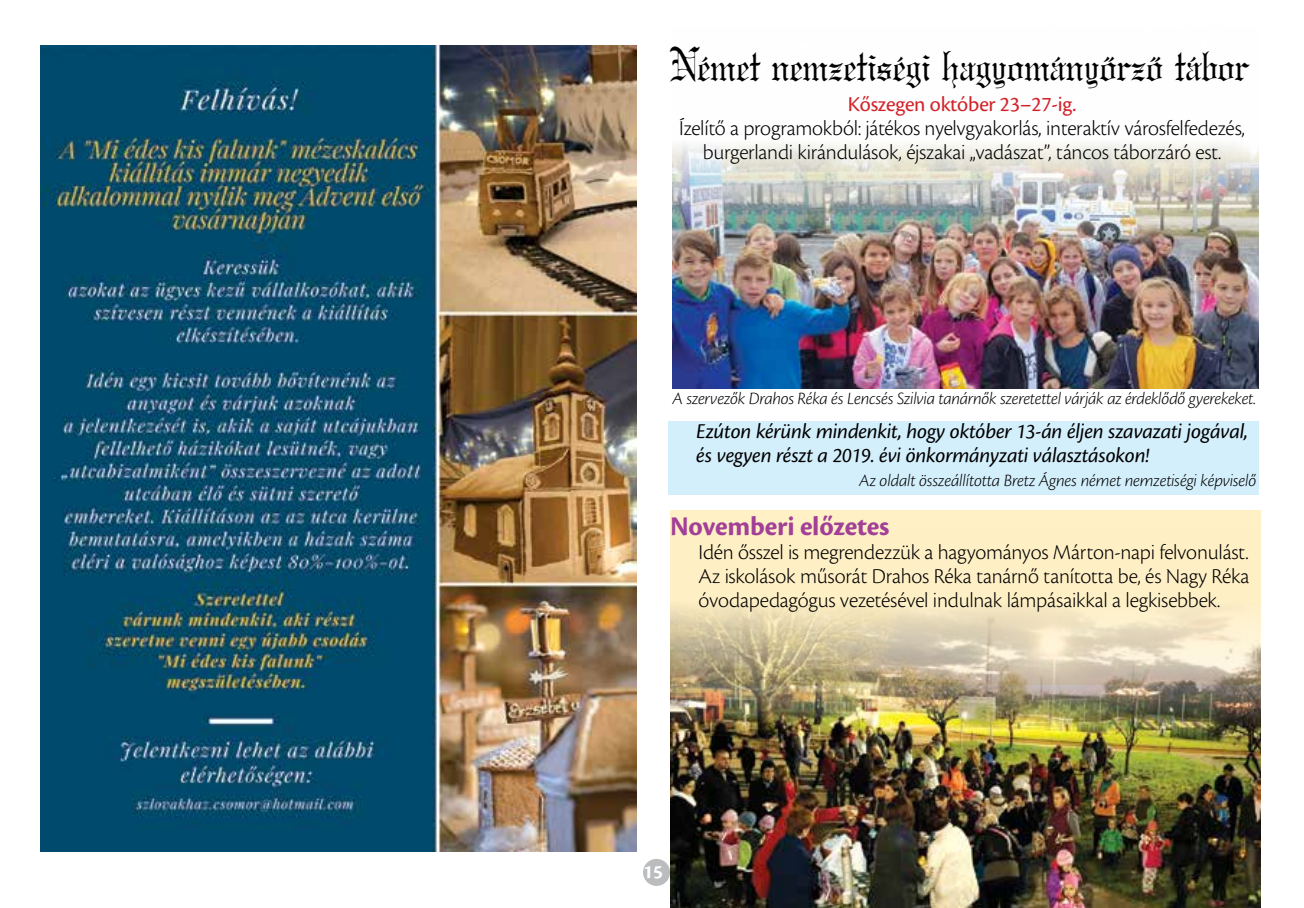
<style>
.page{position:relative;width:1304px;height:908px;background:#fff}
.page>*{position:absolute;margin:0;border:0;box-sizing:border-box;transform-origin:0 0}
.t1{font:500 42px "Gregorian HH";letter-spacing:-.01em;color:#000}
.t2{font:700 28px "Cronos Pro";letter-spacing:-.01em;color:#a23f97}
.t3{font:300 22px/24px "Cronos Pro";letter-spacing:-.01em;color:#000;text-align:center}
.t4{font:italic 22px/24px "Cronos Pro";letter-spacing:-.01em;color:#000}
.t5{font:22px "Cronos Pro";letter-spacing:-.01em;color:#d2232a}
.t6{font:700 20px "Cronos Pro";color:#fff}
.t7{font:italic 300 18px "Cronos Pro";letter-spacing:-.015em;color:#000}
</style>
<div class="page">
<div style="left:643px;top:858px;width:27px;height:27px;background:#babcbe;border-radius:50%"></div>
<div style="left:670px;top:510px;width:591px;height:174px;background:#fff0c6"></div>
<img style="left:672px;top:143px;width:587px;height:245px">
<img style="left:670px;top:606px;width:591px;height:301px">
<img style="left:41px;top:45px;width:595px;height:806px">
<div style="left:668px;top:421px;width:591px;height:73px;background:#d4effc"></div>
<h1 class="t1" style="left:670px;top:44px;width:581px">Német nemzetiségi hagyományőrző tábor</h1>
<p class="t5" style="left:848px;top:92px;width:230px">Kőszegen október 23–27-ig.</p>
<p class="t3" style="left:679px;top:116px;width:567px">Ízelítő a programokból: játékos nyelvgyakorlás, interaktív városfelfedezés, burgerlandi kirándulások, éjszakai „vadászat”, táncos táborzáró est.</p>
<p class="t7" style="left:673px;top:388px;width:585px">A szervezők Drahos Réka és Lencsés Szilvia tanárnők szeretettel várják az érdeklődő gyerekeket.</p>
<p class="t4" style="left:696px;top:419px;width:553px">Ezúton kérünk mindenkit, hogy október 13-án éljen szavazati jogával, és vegyen részt a 2019. évi önkormányzati választásokon!</p>
<p class="t7" style="left:859px;top:470px;width:399px">Az oldalt összeállította Bretz Ágnes német nemzetiségi képviselő</p>
<p class="t2" style="left:670px;top:510px;width:221px">Novemberi előzetes</p>
<p class="t3" style="left:698px;top:540px;width:552px;text-align:justify">Idén ősszel is megrendezzük a hagyományos Márton-napi felvonulást.<br>Az iskolások műsorát Drahos Réka tanárnő tanította be, és Nagy Réka óvodapedagógus vezetésével indulnak lámpásaikkal a legkisebbek.</p>
<p class="t6" style="left:643px;top:859px;width:21px">15</p>
</div>
